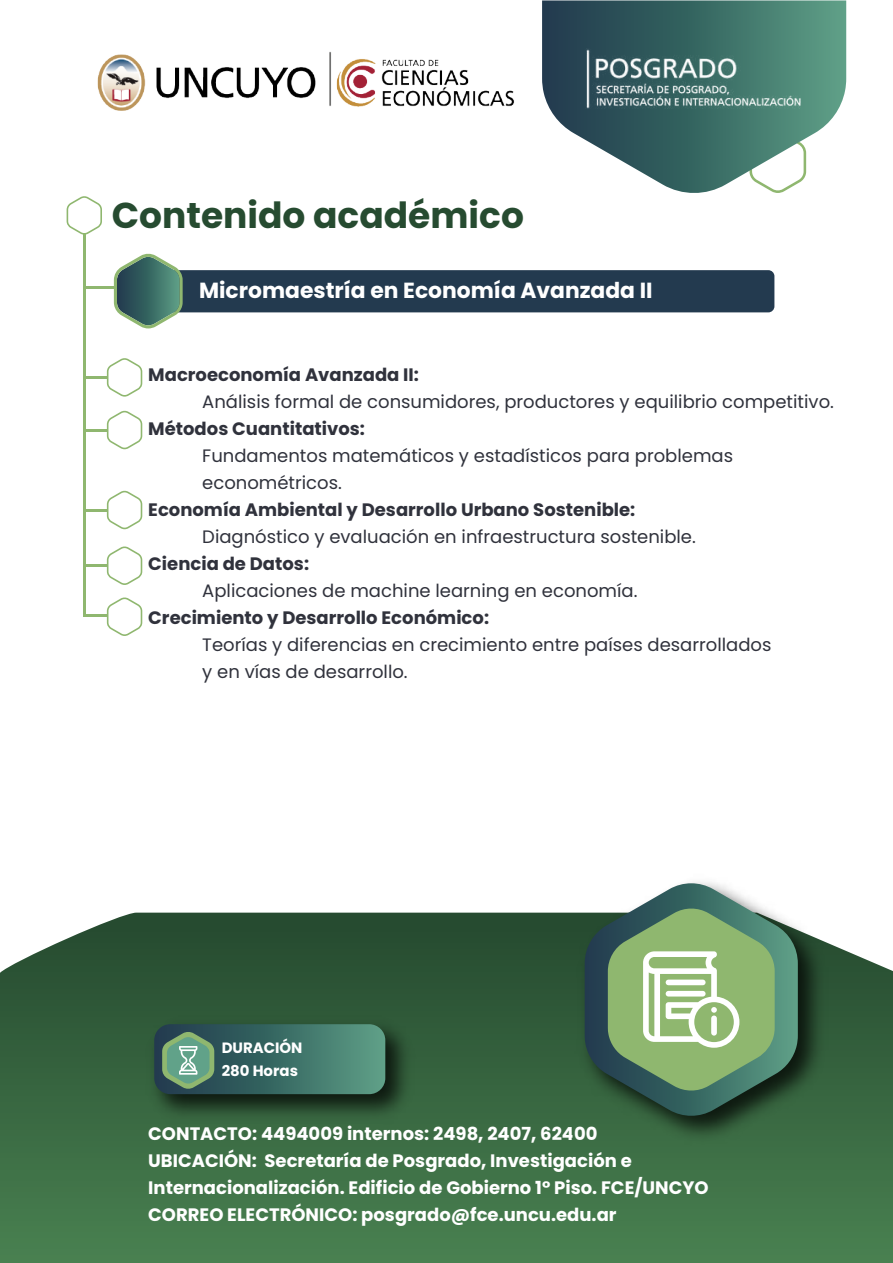
<style>
.page{position:relative;width:893px;height:1263px;background:#fff}
.page>*{position:absolute;margin:0;border:0;box-sizing:border-box;transform-origin:0 0}
.t1{font:700 36px "Poppins";color:#264b30}
.t2{font:700 21.9px "Poppins";color:#fff}
.t3{font:18px/27px "Poppins";color:#30323c}
.t4{font:700 18px/27px "Poppins";color:#fff}
.t5{font:700 18px "Poppins";color:#30323c}
.t6{font:700 14.85px/22.4px "Poppins";color:#fff}
</style>
<div class="page">
<svg style="left:1px;top:913px;width:892px;height:350px"></svg>
<svg style="left:0;top:972px;width:1px;height:291px"></svg>
<img style="left:97px;top:51px;width:417px;height:60px">
<svg style="left:542px;top:0;width:304px;height:193px"></svg>
<img style="left:581px;top:48px;width:228px;height:67px">
<div style="left:158px;top:270px;width:616px;height:42px;background:#233a4f;border-radius:6px"></div>
<svg style="left:114px;top:253px;width:69px;height:75px"></svg>
<svg style="left:107px;top:358px;width:35px;height:39px"></svg>
<svg style="left:107px;top:410px;width:35px;height:39px"></svg>
<svg style="left:107px;top:490px;width:35px;height:39px"></svg>
<svg style="left:107px;top:546px;width:35px;height:39px"></svg>
<svg style="left:107px;top:597px;width:35px;height:39px"></svg>
<svg style="left:67px;top:196px;width:35px;height:39px"></svg>
<hr style="left:83px;top:233px;width:3px;height:384px;background:#8fb76f">
<hr style="left:84px;top:286px;width:31px;height:3px;background:#8fb76f">
<hr style="left:83px;top:615px;width:24px;height:2px;background:#8fb76f">
<hr style="left:83px;top:565px;width:24px;height:2px;background:#8fb76f">
<hr style="left:83px;top:509px;width:24px;height:2px;background:#8fb76f">
<hr style="left:83px;top:429px;width:24px;height:2px;background:#8fb76f">
<hr style="left:83px;top:376px;width:24px;height:2px;background:#8fb76f">
<img style="left:142px;top:1011px;width:277px;height:117px">
<svg style="left:154px;top:1024px;width:231px;height:70px"></svg>
<img style="left:572px;top:882px;width:260px;height:267px">
<svg style="left:585px;top:883px;width:213px;height:235px"></svg>
<svg style="left:608px;top:907px;width:167px;height:185px"></svg>
<div style="left:711px;top:1015px;width:6px;height:20px;background:#fff;border-radius:3px"></div>
<svg style="left:892px;top:971px;width:1px;height:292px"></svg>
<h1 class="t1" style="left:112px;top:194px;width:414px">Contenido académico</h1>
<p class="t2" style="left:199px;top:278px;width:455px">Micromaestría en Economía Avanzada II</p>
<p class="t5" style="left:148px;top:364px;width:272px">Macroeconomía Avanzada II:</p>
<p class="t3" style="left:202px;top:388px;width:633px">Análisis formal de consumidores, productores y equilibrio competitivo.</p>
<p class="t5" style="left:148px;top:418px;width:218px">Métodos Cuantitativos:</p>
<p class="t3" style="left:202px;top:442px;width:532px">Fundamentos matemáticos y estadísticos para problemas econométricos.</p>
<p class="t5" style="left:148px;top:499px;width:489px">Economía Ambiental y Desarrollo Urbano Sostenible:</p>
<p class="t3" style="left:202px;top:523px;width:495px">Diagnóstico y evaluación en infraestructura sostenible.</p>
<p class="t5" style="left:148px;top:553px;width:162px">Ciencia de Datos:</p>
<p class="t3" style="left:202px;top:577px;width:437px">Aplicaciones de machine learning en economía.</p>
<p class="t5" style="left:148px;top:607px;width:342px">Crecimiento y Desarrollo Económico:</p>
<p class="t3" style="left:202px;top:631px;width:571px">Teorías y diferencias en crecimiento entre países desarrollados y en vías de desarrollo.</p>
<p class="t6" style="left:222px;top:1037px;width:82px">DURACIÓN<br>280 Horas</p>
<p class="t4" style="left:148px;top:1120px;width:562px">CONTACTO: 4494009 internos: 2498, 2407, 62400<br>UBICACIÓN: Secretaría de Posgrado, Investigación e Internacionalización. Edificio de Gobierno 1° Piso. FCE/UNCYO CORREO ELECTRÓNICO: posgrado@fce.uncu.edu.ar</p>
</div>
